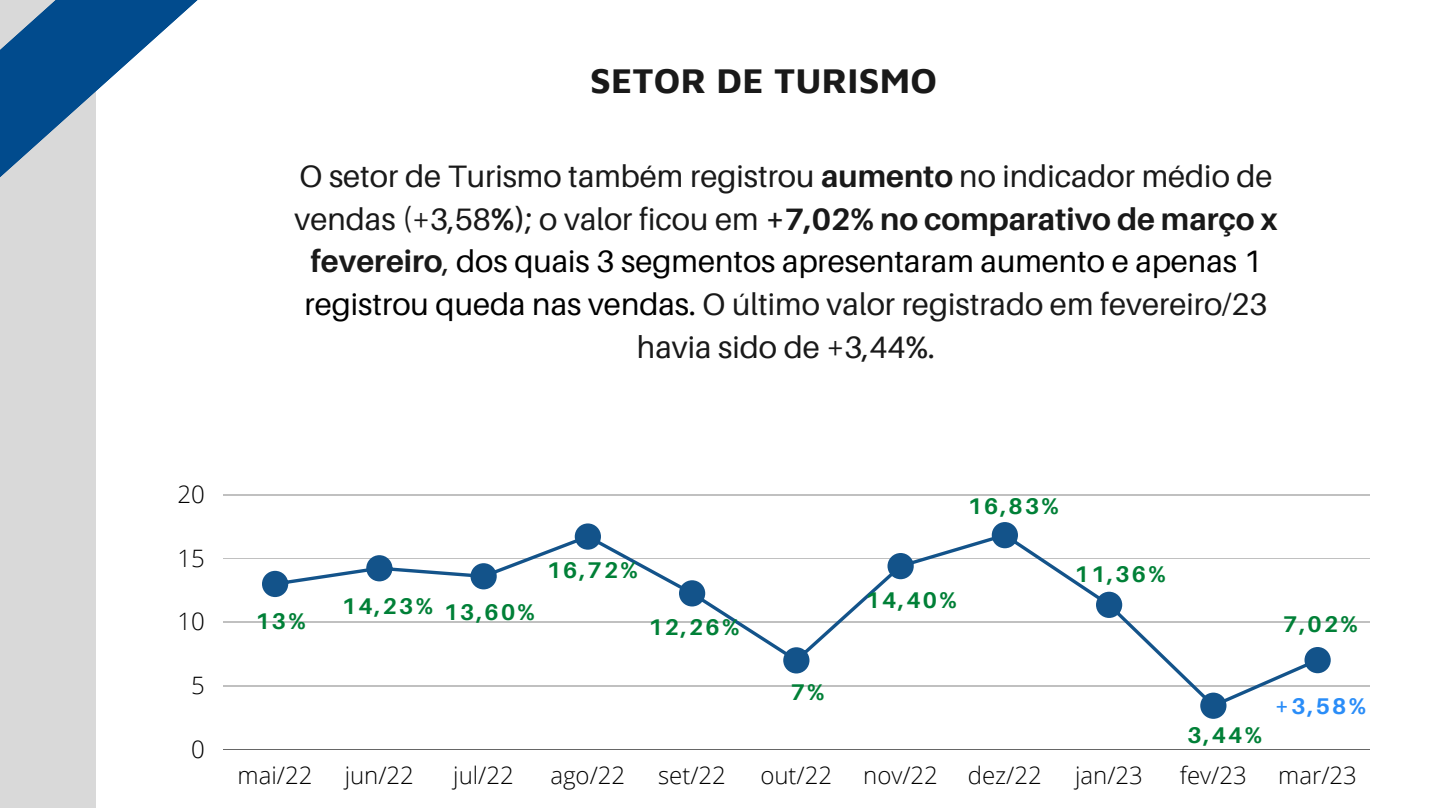
<style>
.page{position:relative;width:1440px;height:810px;background:#fff}
.page>*{position:absolute;margin:0;border:0;box-sizing:border-box;transform-origin:0 0}
.t1{font:700 36px "Maven Pro";letter-spacing:.005em;color:#191919}
.t2{font:31px/42.8px "Aileron";color:#191919;text-align:center}
.t3{font:300 24px "Open Sans";color:#000}
.t4{font:700 22.7px "Aileron";letter-spacing:.1em;color:#008037}
.t5{font:700 22.7px "Aileron";color:#2a8df8}
.s1{font-weight:700}
.s2{color:#000}
</style>
<div class="page">
<div style="left:0;top:0;width:96px;height:808px;background:#d9d9d9"></div>
<svg style="left:0;top:0;width:198px;height:177px"></svg>
<hr style="left:223px;top:494px;width:1147px;height:1px;background:#000">
<hr style="left:223px;top:558px;width:1147px;height:1px;background:#000">
<hr style="left:223px;top:622px;width:1147px;height:1px;background:#000">
<hr style="left:223px;top:685px;width:1147px;height:1px;background:#000">
<hr style="left:223px;top:749px;width:1147px;height:1px;background:#000">
<svg style="left:262px;top:522px;width:1069px;height:197px"></svg>
<p class="t1" style="left:590px;top:59px;width:348px">SETOR DE TURISMO</p>
<p class="t2" style="left:295px;top:154px;width:984px">O setor de Turismo também registrou <span class="s1">aumento</span> no indicador médio de vendas (+3,58<span class="s1">%)</span>; o valor ficou em <span class="s1">+7,02% no comparativo de março x fevereiro</span>, <span class="s2">dos quais 3 segmentos apresentaram aumento e apenas 1 registrou queda nas vendas.</span> O último valor registrado em fevereiro/23 havia sido de +3,44%.</p>
<p class="t3" style="left:177px;top:477px;width:29px">20</p>
<p class="t3" style="left:177px;top:541px;width:29px">15</p>
<p class="t3" style="left:177px;top:605px;width:29px">10</p>
<p class="t3" style="left:191px;top:668px;width:15px">5</p>
<p class="t3" style="left:191px;top:732px;width:15px">0</p>
<p class="t4" style="left:255px;top:607px;width:52px">13%</p>
<p class="t4" style="left:342px;top:592px;width:93px">14,23%</p>
<p class="t4" style="left:444px;top:598px;width:93px">13,60%</p>
<p class="t4" style="left:547px;top:556px;width:93px">16,72%</p>
<p class="t4" style="left:648px;top:613px;width:93px">12,26%</p>
<p class="t4" style="left:791px;top:678px;width:35px">7%</p>
<p class="t4" style="left:968px;top:492px;width:93px">16,83%</p>
<p class="t4" style="left:866px;top:586px;width:93px">14,40%</p>
<p class="t4" style="left:1075px;top:560px;width:93px">11,36%</p>
<p class="t4" style="left:1283px;top:610px;width:76px">7,02%</p>
<p class="t4" style="left:1188px;top:721px;width:76px">3,44%</p>
<p class="t5" style="left:1275px;top:692px;width:93px">+3,58%</p>
<p class="t3" style="left:238px;top:758px;width:76px">mai/22</p>
<p class="t3" style="left:345px;top:758px;width:71px">jun/22</p>
<p class="t3" style="left:453px;top:758px;width:62px">jul/22</p>
<p class="t3" style="left:550px;top:758px;width:76px">ago/22</p>
<p class="t3" style="left:658px;top:758px;width:69px">set/22</p>
<p class="t3" style="left:760px;top:758px;width:73px">out/22</p>
<p class="t3" style="left:863px;top:758px;width:76px">nov/22</p>
<p class="t3" style="left:968px;top:758px;width:75px">dez/22</p>
<p class="t3" style="left:1075px;top:758px;width:69px">jan/23</p>
<p class="t3" style="left:1180px;top:758px;width:68px">fev/23</p>
<p class="t3" style="left:1278px;top:758px;width:80px">mar/23</p>
</div>
